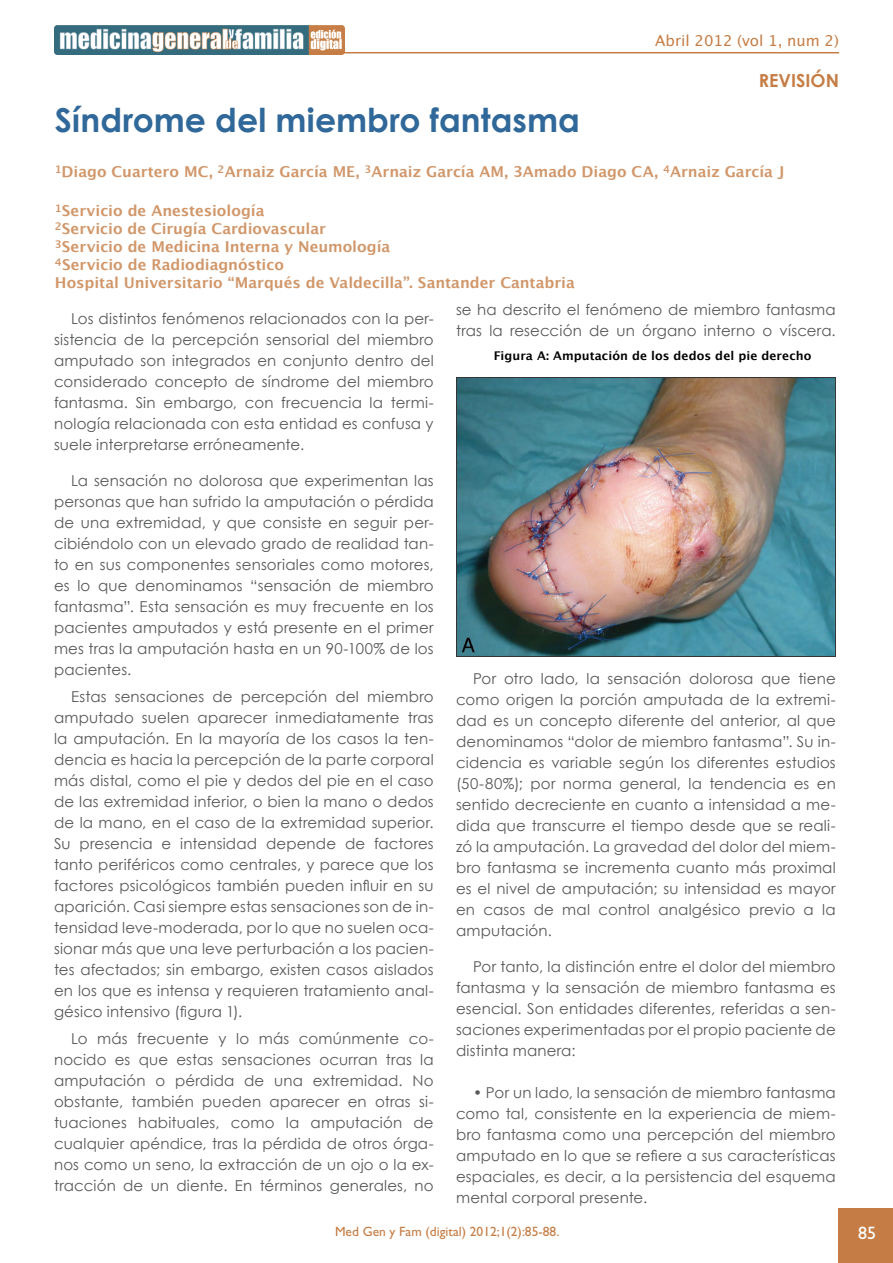
<style>
.page{position:relative;width:893px;height:1263px;background:#fff}
.page>*{position:absolute;margin:0;border:0;box-sizing:border-box;transform-origin:0 0}
.Titulo_principal{font:700 33px "Century Gothic";color:#306899}
.SECCIÓN{font:700 18px "Century Gothic";color:#c57d45}
.t1{font:18px "Gill Sans";color:#fff}
.Parrafo{font:15px/21px "Century Gothic";letter-spacing:.01em;color:#57585a;text-align:justify}
.Autor_es_artículos{font:700 15px "Lucida Grande";color:#d1976a}
.t2{font:15px "Lucida Grande";color:#c57d45}
.t3{font:13.5px "Gill Sans";color:#c57d45}
.Parrafo-2{font:700 12px "Lucida Grande";letter-spacing:.01em;color:#000}
.s1{color:#fff}
</style>
<div class="page">
<img style="left:54px;top:26px;width:291px;height:28px">
<hr style="left:313px;top:52px;width:526px;height:1px;background:#c57d45">
<div style="left:839px;top:1209px;width:54px;height:54px;background:#c57d45"></div>
<img style="left:456px;top:377px;width:380px;height:280px">
<p class="t2" style="left:655px;top:32px;width:185px">Abril 2012 (vol 1, num 2)</p>
<p class="SECCIÓN" style="left:759px;top:67px;width:82px">REVISIÓN</p>
<p class="Titulo_principal" style="left:55px;top:95px;width:527px">Síndrome del miembro fantasma</p>
<p class="Autor_es_artículos" style="left:55px;top:159px;width:731px"><sup>1</sup>Diago Cuartero MC, <sup>2</sup>Arnaiz García ME, <sup>3</sup>Arnaiz García AM, 3Amado Diago CA, <sup>4</sup>Arnaiz García J</p>
<p class="Autor_es_artículos" style="left:55px;top:198px;width:211px"><sup>1</sup>Servicio de Anestesiología</p>
<p class="Autor_es_artículos" style="left:55px;top:216px;width:272px"><sup>2</sup>Servicio de Cirugía Cardiovascular</p>
<p class="Autor_es_artículos" style="left:55px;top:234px;width:337px"><sup>3</sup>Servicio de Medicina Interna y Neumología</p>
<p class="Autor_es_artículos" style="left:55px;top:252px;width:231px"><sup>4</sup>Servicio de Radiodiagnóstico</p>
<p class="Autor_es_artículos" style="left:55px;top:270px;width:521px">Hospital Universitario “Marqués de Valdecilla”. Santander Cantabria</p>
<p class="Parrafo" style="left:54px;top:308px;width:381px;text-indent:17px">Los distintos fenómenos relacionados con la per&shy;sistencia de la percepción sensorial del miembro amputado son integrados en conjunto dentro del considerado concepto de síndrome del miembro fantasma. Sin embargo, con frecuencia la termi&shy;nología relacionada con esta entidad es confusa y suele interpretarse erróneamente.</p>
<p class="Parrafo" style="left:54px;top:470px;width:381px;text-indent:17px">La sensación no dolorosa que experimentan las personas que han sufrido la amputación o pérdida de una extremidad, y que consiste en seguir per&shy;cibiéndolo con un elevado grado de realidad tan&shy;to en sus componentes sensoriales como motores, es lo que denominamos “sensación de miembro fantasma”. Esta sensación es muy frecuente en los pacientes amputados y está presente en el primer mes tras la amputación hasta en un 90-100% de los pacientes.</p>
<p class="Parrafo" style="left:54px;top:686px;width:381px;text-indent:17px">Estas sensaciones de percepción del miembro amputado suelen aparecer inmediatamente tras la amputación. En la mayoría de los casos la ten&shy;dencia es hacia la percepción de la parte corporal más distal, como el pie y dedos del pie en el caso de las extremidad inferior, o bien la mano o dedos de la mano, en el caso de la extremidad superior.<br>Su presencia e intensidad depende de factores tanto periféricos como centrales, y parece que los factores psicológicos también pueden influir en su aparición. Casi siempre estas sensaciones son de in&shy;tensidad leve-moderada, por lo que no suelen oca&shy;sionar más que una leve perturbación a los pacien&shy;tes afectados; sin embargo, existen casos aislados en los que es intensa y requieren tratamiento anal&shy;gésico intensivo (figura 1).</p>
<p class="Parrafo" style="left:54px;top:1028px;width:381px;text-indent:17px">Lo más frecuente y lo más comúnmente co&shy;nocido es que estas sensaciones ocurran tras la amputación o pérdida de una extremidad. No obstante, también pueden aparecer en otras si&shy;tuaciones habituales, como la amputación de cualquier apéndice, tras la pérdida de otros órga&shy;nos como un seno, la extracción de un ojo o la ex&shy;tracción de un diente. En términos generales, no</p>
<p class="Parrafo" style="left:456px;top:299px;width:381px">se ha descrito el fenómeno de miembro fantasma tras la resección de un órgano interno o víscera.</p>
<p class="Parrafo-2" style="left:494px;top:346px;width:323px">Figura A: Amputación de los dedos del pie derecho<span class="s1">.</span></p>
<p class="Parrafo" style="left:456px;top:668px;width:381px;text-indent:17px">Por otro lado, la sensación dolorosa que tiene como origen la porción amputada de la extremi&shy;dad es un concepto diferente del anterior, al que denominamos “dolor de miembro fantasma”. Su in&shy;cidencia es variable según los diferentes estudios (50-80%); por norma general, la tendencia es en sentido decreciente en cuanto a intensidad a me&shy;dida que transcurre el tiempo desde que se reali&shy;zó la amputación. La gravedad del dolor del miem&shy;bro fantasma se incrementa cuanto más proximal es el nivel de amputación; su intensidad es mayor en casos de mal control analgésico previo a la amputación.</p>
<p class="Parrafo" style="left:456px;top:956px;width:381px;text-indent:17px">Por tanto, la distinción entre el dolor del miembro fantasma y la sensación de miembro fantasma es esencial. Son entidades diferentes, referidas a sen&shy;saciones experimentadas por el propio paciente de distinta manera:</p>
<p class="Parrafo" style="left:456px;top:1082px;width:381px;text-indent:17px">• Por un lado, la sensación de miembro fantasma como tal, consistente en la experiencia de miem&shy;bro fantasma como una percepción del miembro amputado en lo que se refiere a sus características espaciales, es decir, a la persistencia del esquema mental corporal presente.</p>
<p class="t3" style="left:335px;top:1223px;width:226px">Med Gen y Fam (digital) 2012;1(2):85-88.</p>
<p class="t1" style="left:858px;top:1223px;width:19px">85</p>
</div>
